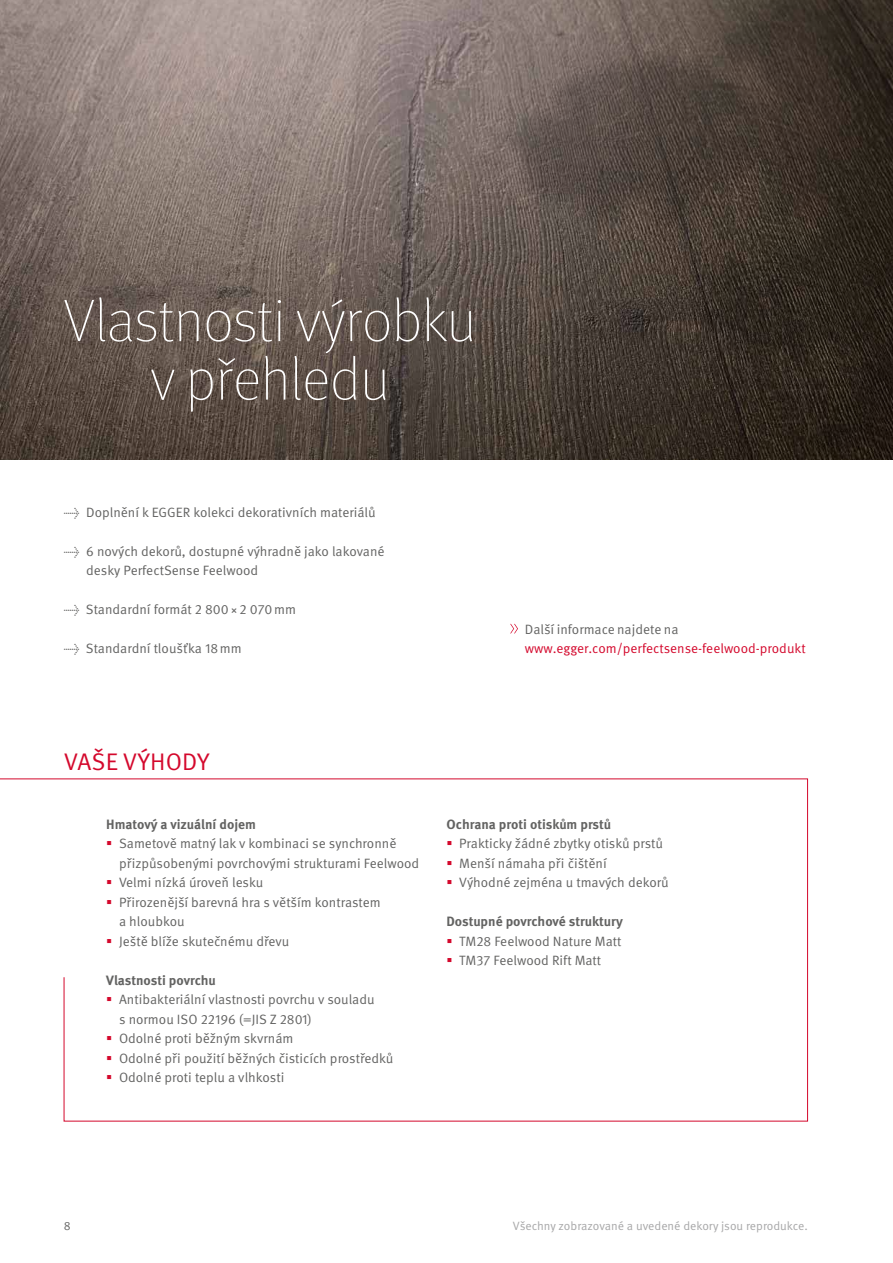
<style>
.page{position:relative;width:893px;height:1263px;background:#fff}
.page>*{position:absolute;margin:0;border:0;box-sizing:border-box;transform-origin:0 0}
.t1{font:100 60px/58.5px "Meta Pro";letter-spacing:-.005em;color:#fff;text-align:center}
.t2{font:24px "Meta Pro";letter-spacing:.01em;color:#d4082c}
.t3{font:13.5px/19.5px "Meta Pro";color:#636362}
.t4{font:700 13.5px "Meta Pro";letter-spacing:-.005em;color:#636362}
.t5{font:13.5px "Meta Pro";color:#d4082c}
.t6{font:12px "Meta Pro";color:#a7a7a8}
.t7{font:12px "Meta Pro";color:#636362}
</style>
<div class="page">
<img style="left:0;top:0;width:358px;height:459px">
<svg style="left:0;top:778px;width:808px;height:344px"></svg>
<svg style="left:510px;top:624px;width:8px;height:10px"></svg>
<img style="left:358px;top:0;width:535px;height:459px">
<svg style="left:107px;top:841px;width:4px;height:4px"></svg>
<svg style="left:107px;top:880px;width:4px;height:4px"></svg>
<svg style="left:107px;top:900px;width:4px;height:4px"></svg>
<svg style="left:107px;top:939px;width:4px;height:4px"></svg>
<svg style="left:107px;top:997px;width:4px;height:4px"></svg>
<svg style="left:107px;top:1036px;width:4px;height:4px"></svg>
<svg style="left:107px;top:1056px;width:4px;height:4px"></svg>
<svg style="left:107px;top:1075px;width:4px;height:4px"></svg>
<svg style="left:448px;top:841px;width:4px;height:4px"></svg>
<svg style="left:448px;top:861px;width:4px;height:4px"></svg>
<svg style="left:448px;top:880px;width:4px;height:4px"></svg>
<svg style="left:448px;top:939px;width:4px;height:4px"></svg>
<svg style="left:448px;top:958px;width:4px;height:4px"></svg>
<h1 class="t1" style="left:64px;top:289px;width:414px">Vlastnosti výrobku v přehledu</h1>
<p class="t3" style="left:64px;top:502px;width:313px">→ Doplnění k EGGER kolekci dekorativních materiálů</p>
<p class="t3" style="left:86px;top:541px;width:300px;text-indent:-22px">→ 6 nových dekorů, dostupné výhradně jako lakované desky PerfectSense Feelwood</p>
<p class="t3" style="left:64px;top:600px;width:234px">→ Standardní formát 2 800×2 070mm</p>
<p class="t3" style="left:64px;top:639px;width:179px">→ Standardní tloušťka 18mm</p>
<h2 class="t2" style="left:64px;top:747px;width:147px">VAŠE VÝHODY</h2>
<p class="t3" style="left:525px;top:619px;width:155px">Další informace najdete na</p>
<p class="t5" style="left:525px;top:640px;width:282px">www.egger.com/perfectsense-feelwood-produkt</p>
<p class="t4" style="left:106px;top:813px;width:151px">Hmatový a vizuální dojem</p>
<p class="t3" style="left:119px;top:834px;width:302px">Sametově matný lak v kombinaci se synchronně přizpůsobenými povrchovými strukturami Feelwood Velmi nízká úroveň lesku<br>Přirozenější barevná hra s větším kontrastem<br>a hloubkou<br>Ještě blíže skutečnému dřevu</p>
<p class="t4" style="left:106px;top:969px;width:111px">Vlastnosti povrchu</p>
<p class="t3" style="left:119px;top:990px;width:276px">Antibakteriální vlastnosti povrchu v souladu<br>s normou ISO 22196 (=JIS Z 2801)<br>Odolné proti běžným skvrnám<br>Odolné při použití běžných čisticích prostředků Odolné proti teplu a vlhkosti</p>
<p class="t4" style="left:446px;top:813px;width:166px">Ochrana proti otiskům prstů</p>
<p class="t3" style="left:459px;top:834px;width:211px">Prakticky žádné zbytky otisků prstů<br>Menší námaha při čištění<br>Výhodné zejména u tmavých dekorů</p>
<p class="t4" style="left:446px;top:911px;width:178px">Dostupné povrchové struktury</p>
<p class="t3" style="left:459px;top:931px;width:164px">TM28 Feelwood Nature Matt<br>TM37 Feelwood Rift Matt</p>
<p class="t7" style="left:64px;top:1218px;width:8px">8</p>
<p class="t6" style="left:513px;top:1218px;width:297px">Všechny zobrazované a uvedené dekory jsou reprodukce.</p>
</div>
